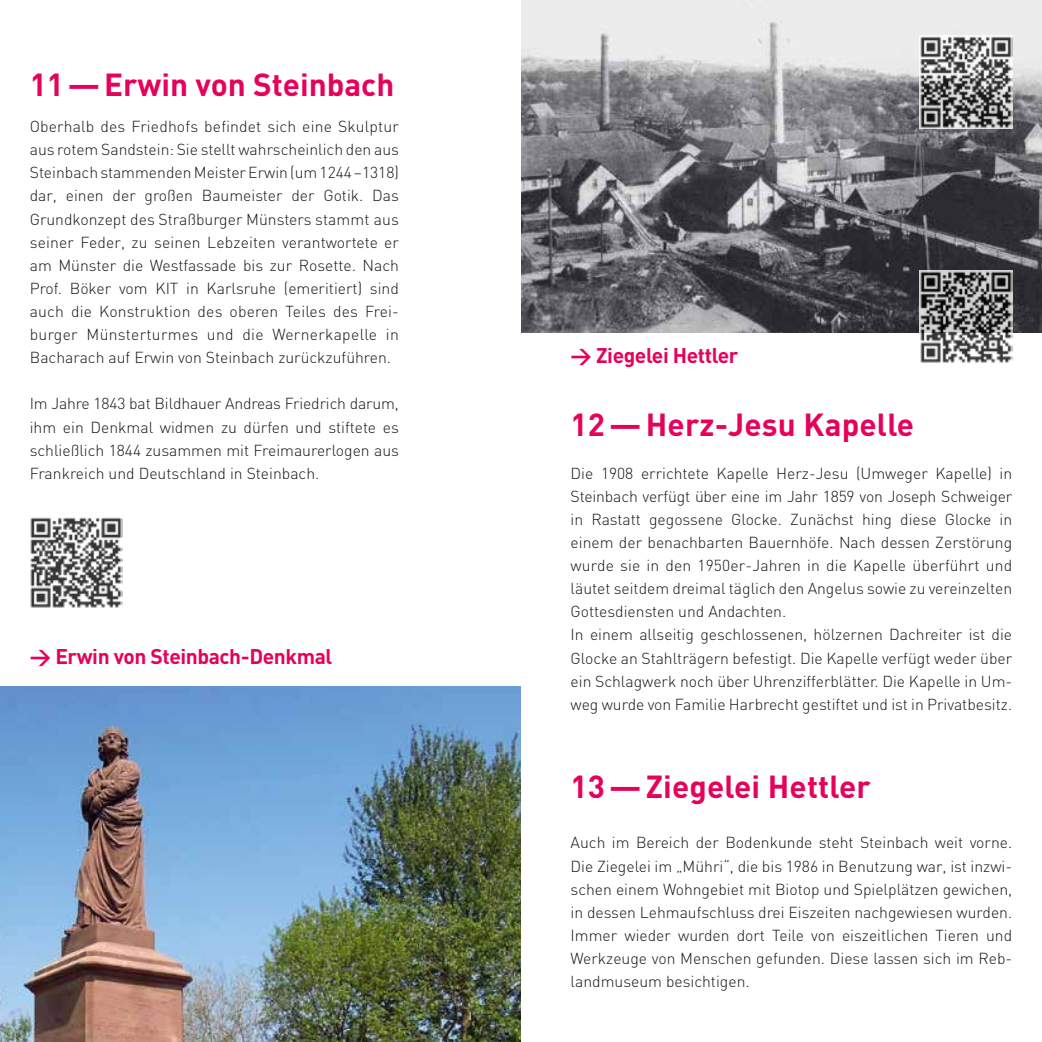
<style>
.page{position:relative;width:1042px;height:1042px;background:#fff}
.page>*{position:absolute;margin:0;border:0;box-sizing:border-box;transform-origin:0 0}
.t1{font:700 31.5px "DIN";letter-spacing:.005em;color:#e6015b}
.t2{font:700 21px "DIN";letter-spacing:-.02em;color:#e6015b}
.t3{font:300 15.75px/23.1px "DIN";color:#181716}
</style>
<div class="page">
<img style="left:521px;top:0;width:521px;height:332px">
<img style="left:0;top:686px;width:521px;height:356px">
<img style="left:920px;top:271px;width:92px;height:92px">
<img style="left:30px;top:517px;width:92px;height:91px">
<img style="left:920px;top:36px;width:92px;height:92px">
<h1 class="t1" style="left:30px;top:64px;width:366px">11—Erwin von Steinbach</h1>
<p class="t3" style="left:30px;top:115px;width:371px">Oberhalb des Friedhofs befindet sich eine Skulptur aus rotem Sandstein: Sie stellt wahrscheinlich den aus Steinbach stammenden Meister Erwin (um 1244–1318) dar, einen der großen Baumeister der Gotik. Das Grundkonzept des Straßburger Münsters stammt aus seiner Feder, zu seinen Lebzeiten verantwortete er am Münster die Westfassade bis zur Rosette. Nach Prof. Böker vom KIT in Karlsruhe (emeritiert) sind auch die Konstruktion des oberen Teiles des Frei&shy;burger Münsterturmes und die Wernerkapelle in Bacharach auf Erwin von Steinbach zurückzuführen.</p>
<p class="t3" style="left:30px;top:392px;width:371px;text-align:justify">Im Jahre 1843 bat Bildhauer Andreas Friedrich darum, ihm ein Denkmal widmen zu dürfen und stiftete es schließlich 1844 zusammen mit Freimaurerlogen aus Frankreich und Deutschland in Steinbach.</p>
<h2 class="t2" style="left:30px;top:643px;width:304px">&gt; Erwin von Steinbach-Denkmal</h2>
<h2 class="t2" style="left:570px;top:341px;width:169px">&gt; Ziegelei Hettler</h2>
<h1 class="t1" style="left:570px;top:403px;width:345px">12—Herz-Jesu Kapelle</h1>
<p class="t3" style="left:570px;top:461px;width:443px">Die 1908 errichtete Kapelle Herz-Jesu (Umweger Kapelle) in Steinbach verfügt über eine im Jahr 1859 von Joseph Schweiger in Rastatt gegossene Glocke. Zunächst hing diese Glocke in einem der benachbarten Bauernhöfe. Nach dessen Zerstörung wurde sie in den 1950er-Jahren in die Kapelle überführt und läutet seitdem dreimal täglich den Angelus sowie zu vereinzelten Gottesdiensten und Andachten.<br>In einem allseitig geschlossenen, hölzernen Dachreiter ist die Glocke an Stahlträgern befestigt. Die Kapelle verfügt weder über ein Schlagwerk noch über Uhrenzifferblätter. Die Kapelle in Um&shy;weg wurde von Familie Harbrecht gestiftet und ist in Privatbesitz.</p>
<h1 class="t1" style="left:570px;top:766px;width:302px">13—Ziegelei Hettler</h1>
<p class="t3" style="left:570px;top:831px;width:443px;text-align:justify">Auch im Bereich der Bodenkunde steht Steinbach weit vorne.<br>Die Ziegelei im „Mühri“, die bis 1986 in Benutzung war, ist inzwi&shy;schen einem Wohngebiet mit Biotop und Spielplätzen gewichen, in dessen Lehmaufschluss drei Eiszeiten nachgewiesen wurden.<br>Immer wieder wurden dort Teile von eiszeitlichen Tieren und Werkzeuge von Menschen gefunden. Diese lassen sich im Reb&shy;landmuseum besichtigen.</p>
</div>
